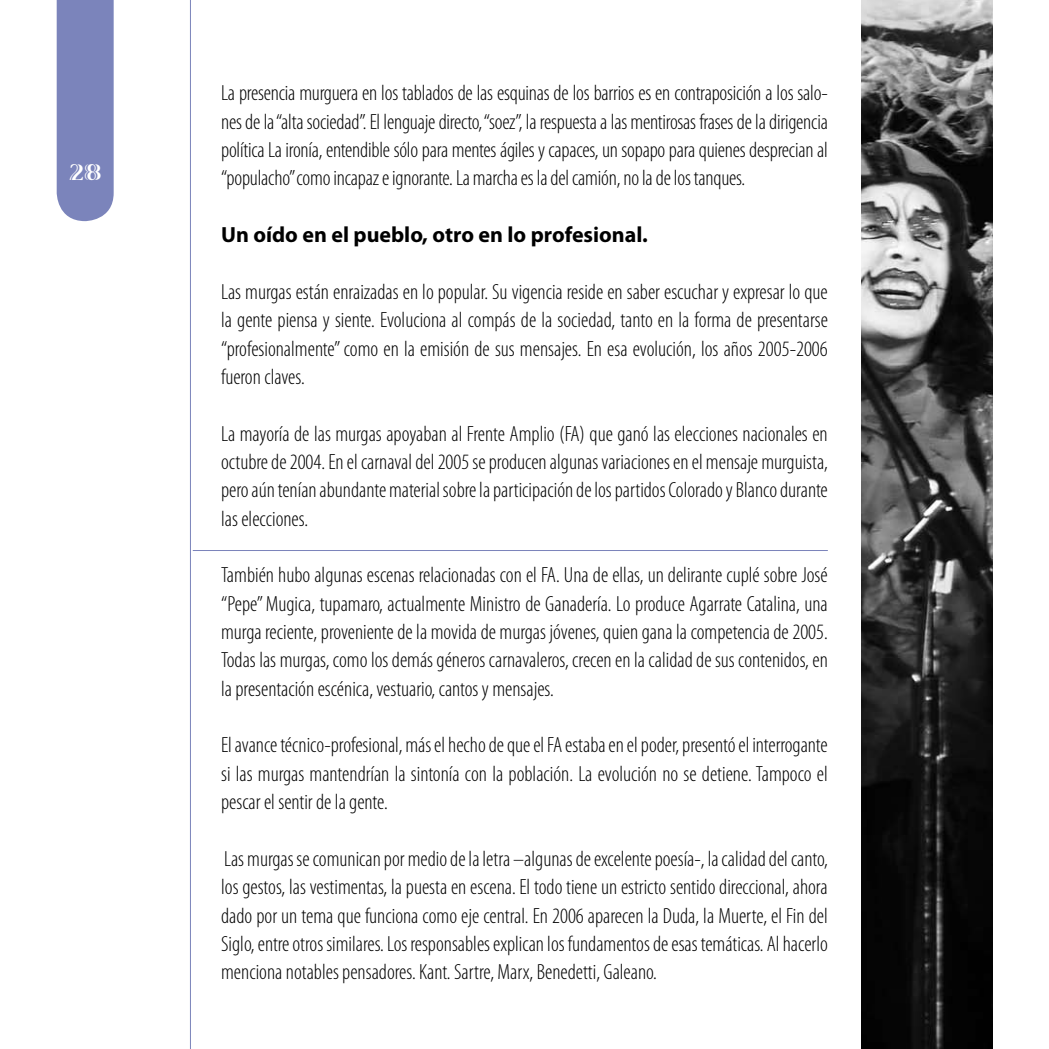
<style>
.page{position:relative;width:1049px;height:1049px;background:#fff}
.page>*{position:absolute;margin:0;border:0;box-sizing:border-box;transform-origin:0 0}
.t1{font:700 24px "Viva Std";color:#fff}
.t2{font:300 condensed 22px/28.4px "Myriad Pro";color:#000;text-align:justify}
.t3{font:700 22px "Myriad Pro";color:#000}
</style>
<div class="page">
<div style="left:57px;top:0;width:57px;height:221px;background:#7b84bb"></div>
<hr style="left:190px;top:0;width:1px;height:1049px;background:#7b84bb">
<hr style="left:193px;top:550px;width:635px;height:1px;background:#7b84bb">
<img style="left:862px;top:0;width:130px;height:1049px">
<p class="t1" style="left:70px;top:160px;width:17px">28</p>
<p class="t2" style="left:221px;top:79px;width:608px">La presencia murguera en los tablados de las esquinas de los barrios es en contraposición a los salo&shy;nes de la “alta sociedad”. El lenguaje directo, “soez”, la respuesta a las mentirosas frases de la dirigencia política La ironía, entendible sólo para mentes ágiles y capaces, un sopapo para quienes desprecian al “populacho” como incapaz e ignorante. La marcha es la del camión, no la de los tanques.</p>
<p class="t3" style="left:221px;top:220px;width:428px">Un oído en el pueblo, otro en lo profesional.</p>
<p class="t2" style="left:221px;top:277px;width:608px">Las murgas están enraizadas en lo popular. Su vigencia reside en saber escuchar y expresar lo que la gente piensa y siente. Evoluciona al compás de la sociedad, tanto en la forma de presentarse “profesionalmente” como en la emisión de sus mensajes. En esa evolución, los años 2005-2006 fueron claves.</p>
<p class="t2" style="left:221px;top:419px;width:608px">La mayoría de las murgas apoyaban al Frente Amplio (FA) que ganó las elecciones nacionales en octubre de 2004. En el carnaval del 2005 se producen algunas variaciones en el mensaje murguista, pero aún tenían abundante material sobre la participación de los partidos Colorado y Blanco durante las elecciones.</p>
<p class="t2" style="left:221px;top:561px;width:608px">También hubo algunas escenas relacionadas con el FA. Una de ellas, un delirante cuplé sobre José “Pepe” Mugica, tupamaro, actualmente Ministro de Ganadería. Lo produce Agarrate Catalina, una murga reciente, proveniente de la movida de murgas jóvenes, quien gana la competencia de 2005.<br>Todas las murgas, como los demás géneros carnavaleros, crecen en la calidad de sus contenidos, en la presentación escénica, vestuario, cantos y mensajes.</p>
<p class="t2" style="left:221px;top:731px;width:608px">El avance técnico-profesional, más el hecho de que el FA estaba en el poder, presentó el interrogante si las murgas mantendrían la sintonía con la población. La evolución no se detiene. Tampoco el pescar el sentir de la gente.</p>
<p class="t2" style="left:221px;top:844px;width:608px">Las murgas se comunican por medio de la letra –algunas de excelente poesía-, la calidad del canto, los gestos, las vestimentas, la puesta en escena. El todo tiene un estricto sentido direccional, ahora dado por un tema que funciona como eje central. En 2006 aparecen la Duda, la Muerte, el Fin del Siglo, entre otros similares. Los responsables explican los fundamentos de esas temáticas. Al hacerlo menciona notables pensadores. Kant. Sartre, Marx, Benedetti, Galeano.</p>
</div>
